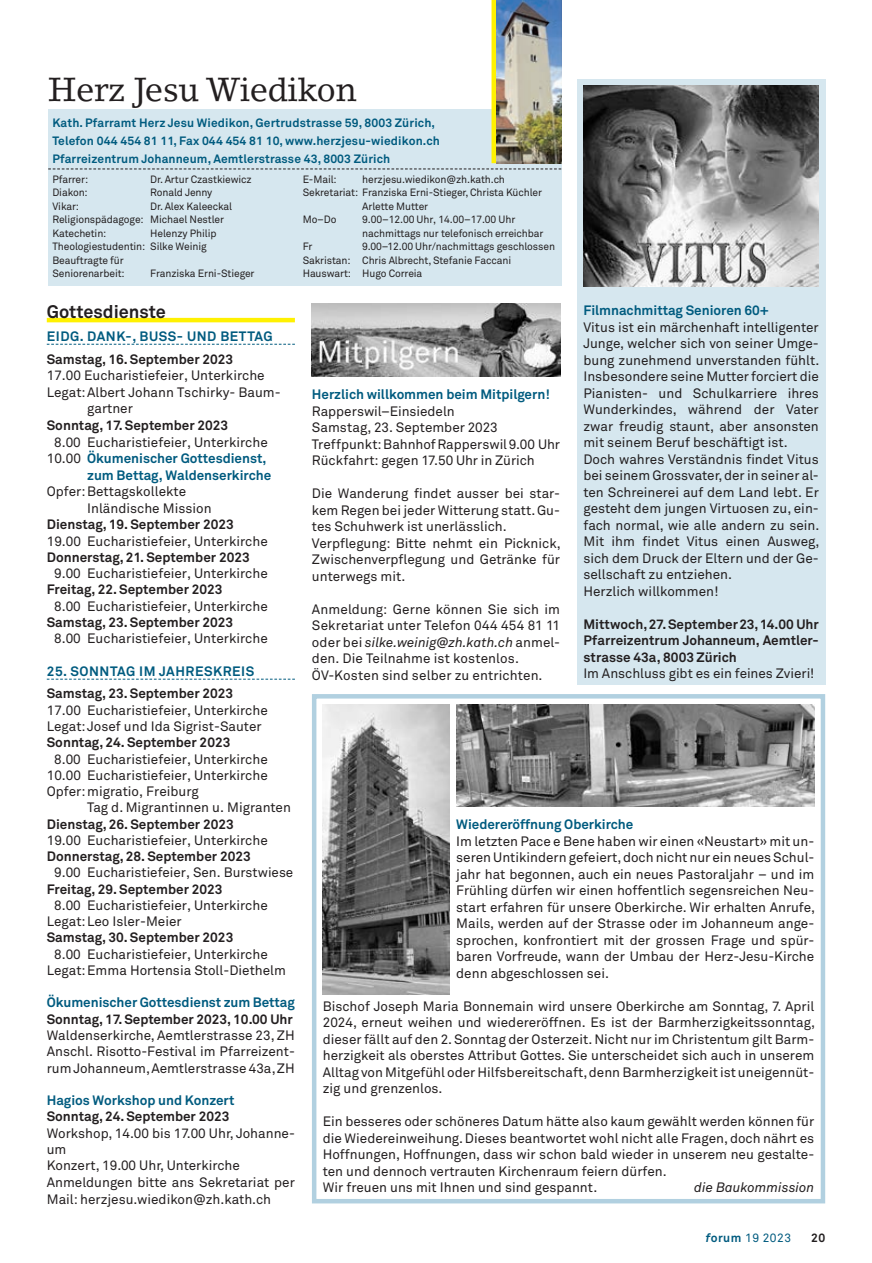
<style>
.page{position:relative;width:872px;height:1263px;background:#fff}
.page>*{position:absolute;margin:0;border:0;box-sizing:border-box;transform-origin:0 0}
.t1{font:33px "Lino Letter";letter-spacing:-.01em;color:#231f20}
.t2{font:700 18px "Akkurat Pro";color:#231f20}
.t3{font:13.5px/16.5px "Akkurat Pro";color:#231f20}
.t4{font:700 13.5px/16.5px "Akkurat Pro";color:#231f20;text-align:justify}
.t5{font:700 13.5px "Akkurat Pro";letter-spacing:-.005em;color:#005b7f}
.t6{font:700 13.5px "Akkurat Pro";letter-spacing:.04em;color:#005b7f}
.t7{font:italic 13.5px "Akkurat Pro";color:#231f20}
.t8{font:700 12px/18px "Akkurat Pro";letter-spacing:.01em;color:#005b7f}
.t9{font:12px "Akkurat Pro";letter-spacing:.04em;color:#005b7f}
.t10{font:700 12px "Akkurat Pro";color:#231f20}
.t11{font:10.5px/13.5px "Akkurat Pro";letter-spacing:-.01em;color:#231f20}
.s1{font-weight:400;color:#231f20}
.s2{font-style:italic}
.s3{font-weight:700;font-style:italic}
.s4{font-weight:700}
</style>
<div class="page">
<hr style="left:47px;top:318px;width:248px;height:4px;background:#fff101">
<svg style="left:47px;top:344px;width:248px;height:1px"></svg>
<svg style="left:47px;top:679px;width:248px;height:1px"></svg>
<div style="left:577px;top:79px;width:248px;height:606px;background:#d6e7ef"></div>
<div style="left:312px;top:694px;width:513px;height:509px;border:4px solid #b1d0e0"></div>
<div style="left:48px;top:109px;width:513px;height:176px;background:#d6e7ef"></div>
<img style="left:496px;top:0;width:65px;height:163px">
<div style="left:491px;top:0;width:5px;height:163px;background:#fff101"></div>
<svg style="left:48px;top:168px;width:513px;height:1px"></svg>
<img style="left:457px;top:705px;width:357px;height:102px">
<img style="left:323px;top:705px;width:127px;height:289px">
<img style="left:583px;top:85px;width:236px;height:202px">
<img style="left:312px;top:304px;width:248px;height:72px">
<h1 class="t1" style="left:48px;top:69px;width:310px">Herz Jesu Wiedikon</h1>
<p class="t8" style="left:52px;top:114px;width:389px">Kath. Pfarramt Herz Jesu Wiedikon, Gertrudstrasse 59, 8003 Zürich,<br>Telefon 044 454 81 11, Fax 044 454 81 10, www.herzjesu-wiedikon.ch<br>Pfarreizentrum Johanneum, Aemtlerstrasse 43, 8003 Zürich</p>
<p class="t11" style="left:52px;top:173px;width:37px">Pfarrer:</p>
<p class="t11" style="left:150px;top:173px;width:103px">Dr. Artur Czastkiewicz</p>
<p class="t11" style="left:52px;top:186px;width:37px">Diakon:</p>
<p class="t11" style="left:150px;top:186px;width:64px">Ronald Jenny</p>
<p class="t11" style="left:52px;top:200px;width:28px">Vikar:</p>
<p class="t11" style="left:303px;top:173px;width:35px">E-Mail:</p>
<p class="t11" style="left:362px;top:173px;width:144px">herzjesu.wiedikon@zh.kath.ch</p>
<p class="t11" style="left:303px;top:186px;width:241px">Sekretariat: Franziska Erni-Stieger, Christa Küchler</p>
<p class="t11" style="left:362px;top:200px;width:67px">Arlette Mutter</p>
<p class="t11" style="left:303px;top:213px;width:35px">Mo–Do</p>
<p class="t11" style="left:362px;top:213px;width:183px">9.00–12.00 Uhr, 14.00–17.00 Uhr nachmittags nur telefonisch erreichbar</p>
<p class="t11" style="left:303px;top:240px;width:11px">Fr</p>
<p class="t11" style="left:52px;top:200px;width:181px;text-indent:98px">Dr. Alex Kaleeckal<br>Religionspädagoge: Michael Nestler<br>Katechetin:</p>
<p class="t11" style="left:52px;top:227px;width:166px;text-indent:98px">Helenzy Philip<br>Theologiestudentin: Silke Weinig<br>Beauftragte für<br>Seniorenarbeit:</p>
<p class="t11" style="left:303px;top:240px;width:254px;text-indent:60px">9.00–12.00 Uhr/nachmittags geschlossen<br>Sakristan: Chris Albrecht, Stefanie Faccani<br>Hauswart: Hugo Correia</p>
<p class="t11" style="left:150px;top:267px;width:106px">Franziska Erni-Stieger</p>
<h2 class="t2" style="left:47px;top:300px;width:121px">Gottesdienste</h2>
<p class="t6" style="left:47px;top:328px;width:227px">EIDG. DANK-, BUSS- UND BETTAG</p>
<p class="t4" style="left:47px;top:351px;width:188px">Samstag, 16. September 2023</p>
<p class="t3" style="left:47px;top:368px;width:219px">17.00 Eucharistiefeier, Unterkirche</p>
<p class="t3" style="left:47px;top:384px;width:235px">Legat:Albert Johann Tschirky- Baum-</p>
<p class="t3" style="left:87px;top:401px;width:47px">gartner</p>
<p class="t4" style="left:47px;top:417px;width:183px">Sonntag, 17. September 2023</p>
<p class="t3" style="left:54px;top:434px;width:215px">8.00 Eucharistiefeier, Unterkirche</p>
<p class="t5" style="left:47px;top:450px;width:221px"><span class="s1">10.00</span> Ökumenischer Gottesdienst,</p>
<p class="t5" style="left:87px;top:467px;width:186px">zum Bettag, Waldenserkirche</p>
<p class="t3" style="left:87px;top:484px;width:126px;text-indent:-40px">Opfer:Bettagskollekte<br>Inländische Mission</p>
<p class="t4" style="left:47px;top:517px;width:188px">Dienstag, 19. September 2023</p>
<p class="t3" style="left:47px;top:533px;width:222px">19.00 Eucharistiefeier, Unterkirche</p>
<p class="t4" style="left:47px;top:549px;width:204px">Donnerstag, 21. September 2023</p>
<p class="t3" style="left:54px;top:566px;width:215px">9.00 Eucharistiefeier, Unterkirche</p>
<p class="t4" style="left:47px;top:582px;width:177px">Freitag, 22. September 2023</p>
<p class="t3" style="left:54px;top:598px;width:215px">8.00 Eucharistiefeier, Unterkirche</p>
<p class="t4" style="left:47px;top:614px;width:188px">Samstag, 23. September 2023</p>
<p class="t3" style="left:54px;top:631px;width:215px">8.00 Eucharistiefeier, Unterkirche</p>
<p class="t6" style="left:47px;top:663px;width:209px">25. SONNTAG IM JAHRESKREIS</p>
<p class="t4" style="left:47px;top:686px;width:188px">Samstag, 23. September 2023</p>
<p class="t3" style="left:47px;top:702px;width:222px">17.00 Eucharistiefeier, Unterkirche<br>Legat:Josef und Ida Sigrist-Sauter</p>
<p class="t4" style="left:47px;top:734px;width:185px">Sonntag, 24. September 2023</p>
<p class="t3" style="left:47px;top:751px;width:222px;text-align:justify;text-indent:7px">8.00 Eucharistiefeier, Unterkirche 10.00 Eucharistiefeier, Unterkirche Opfer:migratio, Freiburg</p>
<p class="t3" style="left:87px;top:800px;width:205px">Tag d. Migrantinnen u. Migranten</p>
<p class="t4" style="left:47px;top:816px;width:188px">Dienstag, 26. September 2023</p>
<p class="t3" style="left:47px;top:832px;width:222px">19.00 Eucharistiefeier, Unterkirche</p>
<p class="t4" style="left:47px;top:848px;width:205px">Donnerstag, 28. September 2023</p>
<p class="t3" style="left:54px;top:865px;width:241px">9.00 Eucharistiefeier, Sen. Burstwiese</p>
<p class="t4" style="left:47px;top:881px;width:177px">Freitag, 29. September 2023</p>
<p class="t3" style="left:47px;top:897px;width:222px;text-indent:7px">8.00 Eucharistiefeier, Unterkirche<br>Legat:Leo Isler-Meier</p>
<p class="t4" style="left:47px;top:929px;width:188px">Samstag, 30. September 2023</p>
<p class="t3" style="left:47px;top:946px;width:241px;text-indent:7px">8.00 Eucharistiefeier, Unterkirche<br>Legat:Emma Hortensia Stoll-Diethelm</p>
<p class="t5" style="left:47px;top:994px;width:250px">Ökumenischer Gottesdienst zum Bettag</p>
<p class="t4" style="left:47px;top:1011px;width:247px">Sonntag, 17. September 2023, 10.00 Uhr</p>
<p class="t3" style="left:47px;top:1027px;width:250px;text-align:justify">Waldenserkirche, Aemtlerstrasse 23, ZH Anschl. Risotto-Festival im Pfarreizent&shy;rum Johanneum, Aemtlerstrasse 43a, ZH</p>
<p class="t5" style="left:47px;top:1092px;width:189px">Hagios Workshop und Konzert</p>
<p class="t4" style="left:47px;top:1108px;width:184px">Sonntag, 24. September 2023</p>
<p class="t3" style="left:47px;top:1125px;width:250px">Workshop, 14.00 bis 17.00 Uhr, Johanne&shy;um<br>Konzert, 19.00 Uhr, Unterkirche<br>Anmeldungen bitte ans Sekretariat per<br>Mail: herzjesu.wiedikon@zh.kath.ch</p>
<p class="t5" style="left:312px;top:386px;width:239px">Herzlich willkommen beim Mitpilgern!</p>
<p class="t3" style="left:312px;top:403px;width:250px">Rapperswil–Einsiedeln<br>Samstag, 23. September 2023<br>Treffpunkt: Bahnhof Rapperswil 9.00 Uhr<br>Rückfahrt: gegen 17.50 Uhr in Zürich</p>
<p class="t3" style="left:312px;top:486px;width:250px">Die Wanderung findet ausser bei star&shy;kem Regen bei jeder Witterung statt. Gu&shy;tes Schuhwerk ist unerlässlich.<br>Verpflegung: Bitte nehmt ein Picknick, Zwischenverpflegung und Getränke für unterwegs mit.</p>
<p class="t3" style="left:312px;top:601px;width:250px">Anmeldung: Gerne können Sie sich im Sekretariat unter Telefon 044 454 81 11 oder bei <span class="s2">silke.weinig@zh.kath.ch</span> anmel&shy;den. Die Teilnahme ist kostenlos.<br>ÖV-Kosten sind selber zu entrichten.</p>
<p class="t5" style="left:583px;top:302px;width:187px">Filmnachmittag Senioren 60+</p>
<p class="t3" style="left:583px;top:319px;width:237px">Vitus ist ein märchenhaft intelligenter Junge, welcher sich von seiner Umge&shy;bung zunehmend unverstanden fühlt.<br>Insbesondere seine Mutter forciert die Pianisten- und Schulkarriere ihres Wunderkindes, während der Vater zwar freudig staunt, aber ansonsten mit seinem Beruf beschäftigt ist.<br>Doch wahres Verständnis findet Vitus bei seinem Grossvater, der in seiner al&shy;ten Schreinerei auf dem Land lebt. Er gesteht dem jungen Virtuosen zu, ein&shy;fach normal, wie alle andern zu sein.<br>Mit ihm findet Vitus einen Ausweg, sich dem Druck der Eltern und der Ge&shy;sellschaft zu entziehen.<br>Herzlich willkommen!</p>
<p class="t4" style="left:583px;top:616px;width:237px">Mittwoch, 27. September 23, 14.00 Uhr Pfarreizentrum Johanneum, Aemtler&shy;strasse 43a, 8003 Zürich</p>
<p class="t3" style="left:583px;top:665px;width:232px">Im Anschluss gibt es ein feines Zvieri!</p>
<p class="t5" style="left:456px;top:816px;width:178px">Wiedereröffnung Oberkirche</p>
<p class="t3" style="left:456px;top:833px;width:360px">Im letzten Pace e Bene haben wir einen «Neustart» mit un&shy;seren Untikindern gefeiert, doch nicht nur ein neues Schul&shy;jahr hat begonnen, auch ein neues Pastoraljahr – und im Frühling dürfen wir einen hoffentlich segensreichen Neu&shy;start erfahren für unsere Oberkirche. Wir erhalten Anrufe, Mails, werden auf der Strasse oder im Johanneum ange&shy;sprochen, konfrontiert mit der grossen Frage und spür&shy;baren Vorfreude, wann der Umbau der Herz-Jesu-Kirche denn abgeschlossen sei.</p>
<p class="t3" style="left:323px;top:998px;width:493px;text-align:justify">Bischof Joseph Maria Bonnemain wird unsere Oberkirche am Sonntag, 7. April 2024, erneut weihen und wiedereröffnen. Es ist der Barmherzigkeitssonntag, dieser fällt auf den 2. Sonntag der Osterzeit. Nicht nur im Christentum gilt Barm&shy;herzigkeit als oberstes Attribut Gottes. Sie unterscheidet sich auch in unserem Alltag von Mitgefühl oder Hilfsbereitschaft, denn Barmherzigkeit ist uneigennüt&shy;zig und grenzenlos.</p>
<p class="t3" style="left:323px;top:1114px;width:493px">Ein besseres oder schöneres Datum hätte also kaum gewählt werden können für die Wiedereinweihung. Dieses beantwortet wohl nicht alle Fragen, doch nährt es Hoffnungen, Hoffnungen, dass wir schon bald wieder in unserem neu gestalte&shy;ten und dennoch vertrauten Kirchenraum feiern dürfen.<br>Wir freuen uns mit Ihnen und sind gespannt.</p>
<p class="t7" style="left:694px;top:1180px;width:121px">die Baukommission</p>
<p class="t9" style="left:705px;top:1231px;width:87px"><span class="s3">f</span><span class="s4">orum</span> 19 2023</p>
<p class="t10" style="left:811px;top:1231px;width:16px">20</p>
</div>
